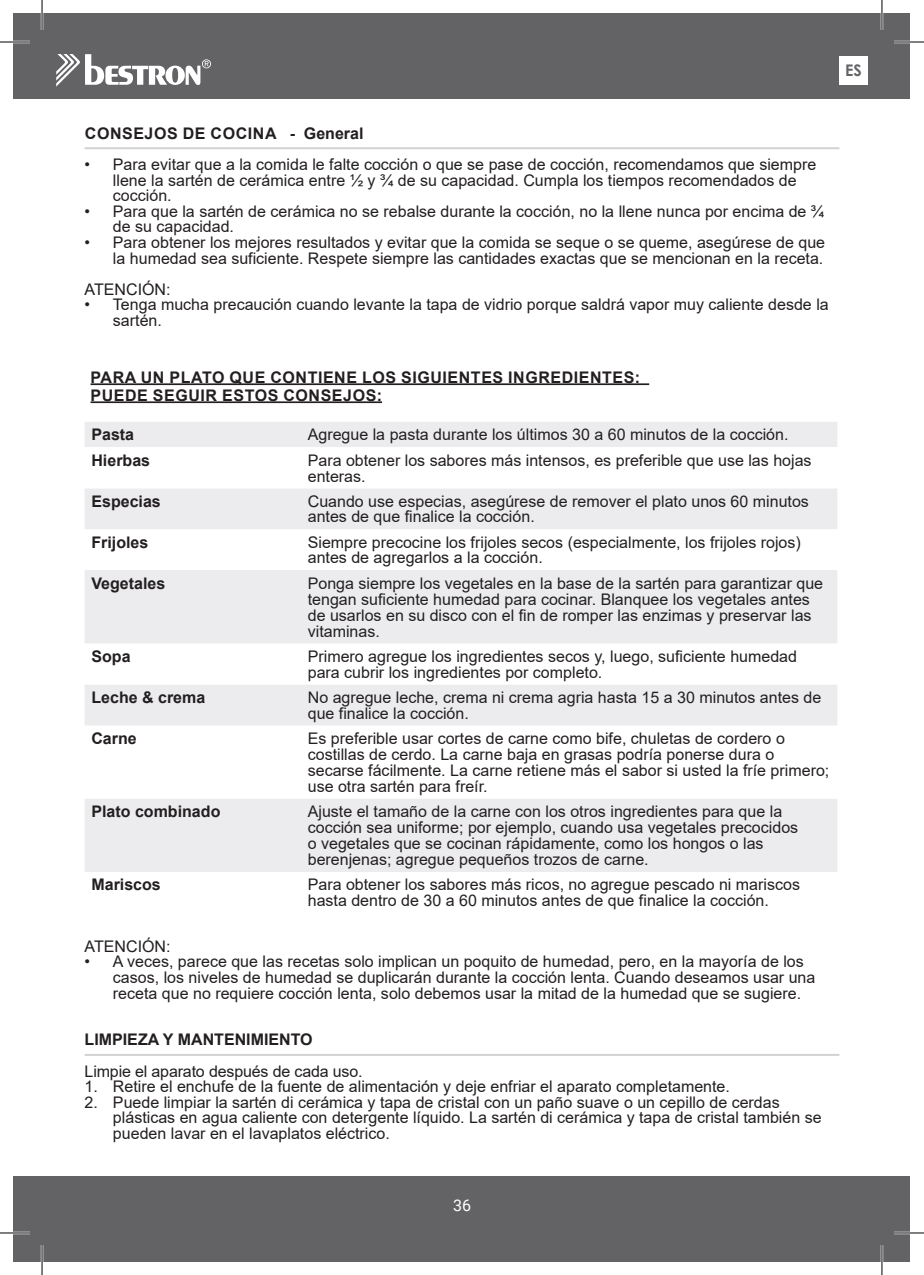
<style>
.page{position:relative;width:924px;height:1275px;background:#fff}
.page>*{position:absolute;margin:0;border:0;box-sizing:border-box;transform-origin:0 0}
.t1{font:16px/15.6px "Arial";color:#231f20}
.t2{font:700 16px "Arial";color:#231f20}
.t3{font:700 16px/18px "Arial";letter-spacing:.035em;color:#231f20}
.t4{font:16px "Roboto";color:#fff}
.t5{font:700 16px "Century Gothic";color:#636366}
</style>
<div class="page">
<hr style="left:85px;top:147px;width:754px;height:2px;background:#d1d2d4">
<hr style="left:85px;top:1054px;width:754px;height:2px;background:#d1d2d4">
<div style="left:85px;top:422px;width:752px;height:25px;background:#ececee"></div>
<svg style="left:85px;top:489px;width:752px;height:383px;fill:#ececee"></svg>
<hr style="left:90px;top:383px;width:559px;height:2px;background:#231f20">
<hr style="left:90px;top:401px;width:292px;height:2px;background:#231f20">
<div style="left:14px;top:14px;width:895px;height:85px;background:#636366"></div>
<div style="left:14px;top:1176px;width:895px;height:85px;background:#636366"></div>
<svg style="left:56px;top:54px;width:155px;height:33px"></svg>
<div style="left:839px;top:56px;width:28px;height:29px;background:#fff"></div>
<hr style="left:0;top:41px;width:30px;height:2px;background:#fff">
<hr style="left:893px;top:41px;width:30px;height:2px;background:#fff">
<hr style="left:0;top:1231px;width:30px;height:3px;background:#fff">
<hr style="left:893px;top:1231px;width:30px;height:3px;background:#fff">
<hr style="left:41px;top:0;width:2px;height:30px;background:#fff">
<hr style="left:41px;top:1245px;width:2px;height:30px;background:#fff">
<hr style="left:880px;top:0;width:2px;height:30px;background:#fff">
<hr style="left:880px;top:1245px;width:2px;height:30px;background:#fff">
<hr style="left:0;top:42px;width:30px;height:1px;background:#000">
<hr style="left:893px;top:42px;width:30px;height:1px;background:#000">
<hr style="left:0;top:1232px;width:30px;height:1px;background:#000">
<hr style="left:893px;top:1232px;width:30px;height:1px;background:#000">
<hr style="left:42px;top:0;width:1px;height:30px;background:#000">
<hr style="left:42px;top:1245px;width:1px;height:30px;background:#000">
<hr style="left:881px;top:0;width:1px;height:30px;background:#000">
<hr style="left:881px;top:1245px;width:1px;height:30px;background:#000">
<p class="t5" style="left:844px;top:65px;width:18px">ES</p>
<p class="t3" style="left:85px;top:126px;width:280px">CONSEJOS DE COCINA - General</p>
<p class="t1" style="left:113px;top:158px;width:704px;text-indent:-28px">• Para evitar que a la comida le falte cocción o que se pase de cocción, recomendamos que siempre llene la sartén de cerámica entre ½ y ¾ de su capacidad. Cumpla los tiempos recomendados de cocción.</p>
<p class="t1" style="left:113px;top:205px;width:712px;text-indent:-28px">• Para que la sartén de cerámica no se rebalse durante la cocción, no la llene nunca por encima de ¾ de su capacidad.</p>
<p class="t1" style="left:85px;top:236px;width:741px;text-align:right">• Para obtener los mejores resultados y evitar que la comida se seque o se queme, asegúrese de que la humedad sea suficiente. Respete siempre las cantidades exactas que se mencionan en la receta.</p>
<p class="t1" style="left:85px;top:283px;width:87px">ATENCIÓN:</p>
<p class="t1" style="left:113px;top:298px;width:717px;text-indent:-28px">• Tenga mucha precaución cuando levante la tapa de vidrio porque saldrá vapor muy caliente desde la sartén.</p>
<p class="t3" style="left:90px;top:369px;width:551px">PARA UN PLATO QUE CONTIENE LOS SIGUIENTES INGREDIENTES:<br>PUEDE SEGUIR ESTOS CONSEJOS:</p>
<p class="t2" style="left:91px;top:428px;width:44px">Pasta</p>
<p class="t1" style="left:307px;top:428px;width:482px">Agregue la pasta durante los últimos 30 a 60 minutos de la cocción.</p>
<p class="t2" style="left:91px;top:454px;width:60px">Hierbas</p>
<p class="t1" style="left:307px;top:453px;width:505px">Para obtener los sabores más intensos, es preferible que use las hojas enteras.</p>
<p class="t2" style="left:91px;top:495px;width:71px">Especias</p>
<p class="t1" style="left:307px;top:495px;width:502px">Cuando use especias, asegúrese de remover el plato unos 60 minutos antes de que finalice la cocción.</p>
<p class="t2" style="left:91px;top:536px;width:58px">Frijoles</p>
<p class="t1" style="left:307px;top:536px;width:494px">Siempre precocine los frijoles secos (especialmente, los frijoles rojos) antes de agregarlos a la cocción.</p>
<p class="t2" style="left:91px;top:577px;width:75px">Vegetales</p>
<p class="t1" style="left:307px;top:576px;width:516px">Ponga siempre los vegetales en la base de la sartén para garantizar que tengan suficiente humedad para cocinar. Blanquee los vegetales antes de usarlos en su disco con el fin de romper las enzimas y preservar las vitaminas.</p>
<p class="t2" style="left:91px;top:650px;width:41px">Sopa</p>
<p class="t1" style="left:307px;top:649px;width:490px">Primero agregue los ingredientes secos y, luego, suficiente humedad para cubrir los ingredientes por completo.</p>
<p class="t2" style="left:91px;top:691px;width:115px">Leche &amp; crema</p>
<p class="t1" style="left:307px;top:691px;width:515px">No agregue leche, crema ni crema agria hasta 15 a 30 minutos antes de que finalice la cocción.</p>
<p class="t2" style="left:91px;top:732px;width:47px">Carne</p>
<p class="t1" style="left:307px;top:732px;width:523px">Es preferible usar cortes de carne como bife, chuletas de cordero o costillas de cerdo. La carne baja en grasas podría ponerse dura o secarse fácilmente. La carne retiene más el sabor si usted la fríe primero; use otra sartén para freír.</p>
<p class="t2" style="left:91px;top:805px;width:130px">Plato combinado</p>
<p class="t1" style="left:307px;top:805px;width:491px">Ajuste el tamaño de la carne con los otros ingredientes para que la cocción sea uniforme; por ejemplo, cuando usa vegetales precocidos o vegetales que se cocinan rápidamente, como los hongos o las berenjenas; agregue pequeños trozos de carne.</p>
<p class="t2" style="left:91px;top:879px;width:71px">Mariscos</p>
<p class="t1" style="left:307px;top:878px;width:493px">Para obtener los sabores más ricos, no agregue pescado ni mariscos hasta dentro de 30 a 60 minutos antes de que finalice la cocción.</p>
<p class="t1" style="left:85px;top:939px;width:87px">ATENCIÓN:</p>
<p class="t1" style="left:113px;top:955px;width:703px;text-indent:-28px">• A veces, parece que las recetas solo implican un poquito de humedad, pero, en la mayoría de los casos, los niveles de humedad se duplicarán durante la cocción lenta. Cuando deseamos usar una receta que no requiere cocción lenta, solo debemos usar la mitad de la humedad que se sugiere.</p>
<p class="t2" style="left:85px;top:1033px;width:229px">LIMPIEZA Y MANTENIMIENTO</p>
<p class="t1" style="left:85px;top:1064px;width:279px">Limpie el aparato después de cada uso.</p>
<p class="t1" style="left:85px;top:1080px;width:646px">1. Retire el enchufe de la fuente de alimentación y deje enfriar el aparato completamente.</p>
<p class="t1" style="left:113px;top:1095px;width:709px;text-indent:-28px">2. Puede limpiar la sartén di cerámica y tapa de cristal con un paño suave o un cepillo de cerdas plásticas en agua caliente con detergente líquido. La sartén di cerámica y tapa de cristal también se pueden lavar en el lavaplatos eléctrico.</p>
<p class="t4" style="left:453px;top:1198px;width:19px">36</p>
</div>
